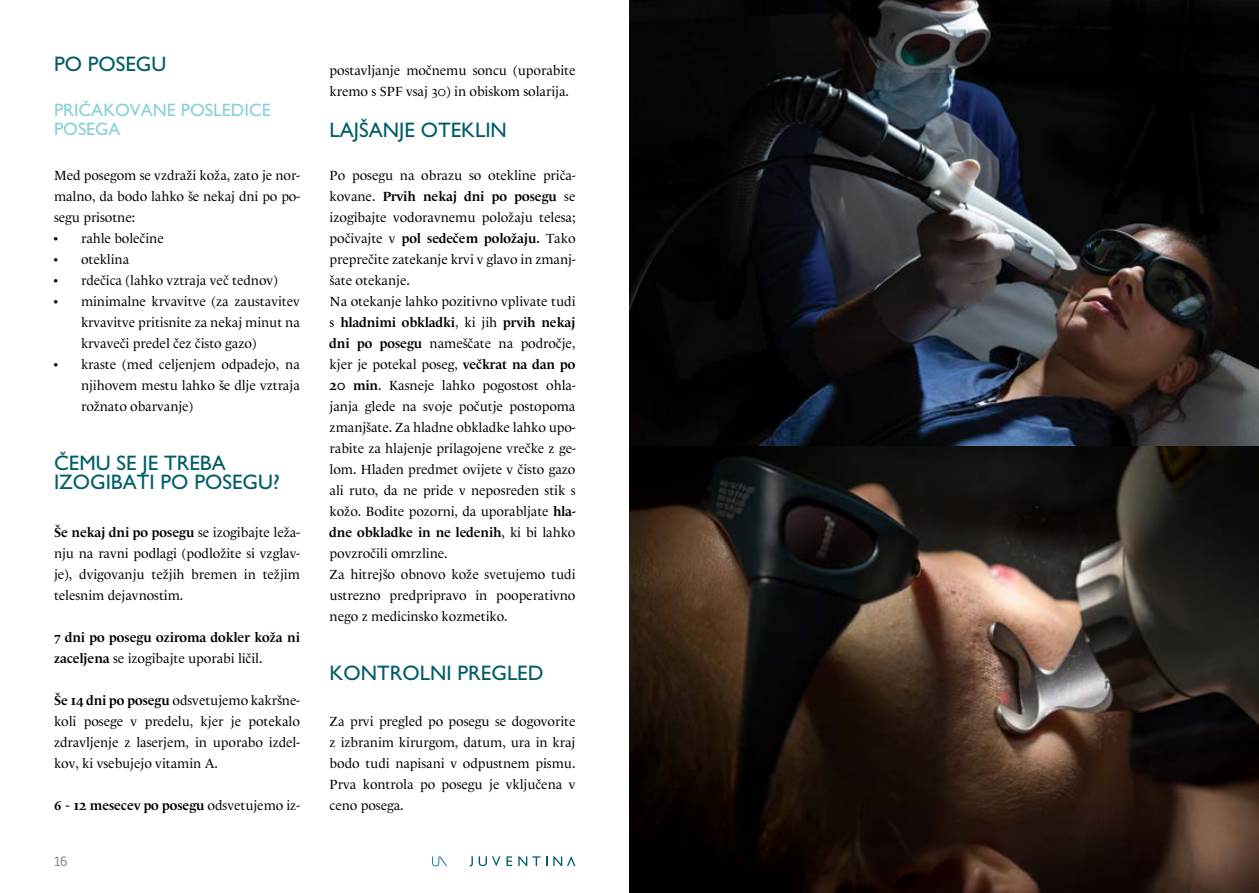
<style>
.page{position:relative;width:1259px;height:893px;background:#fff}
.page>*{position:absolute;margin:0;border:0;box-sizing:border-box;transform-origin:0 0}
.t1{font:21px/19.5px "Gill Sans Roman";color:#005d67}
.t2{font:18px/19.5px "Gill Sans Roman";color:#86d1d6}
.t3{font:13.5px/21px "Le Monde Classic";color:#000;text-align:justify}
.t4{font:700 13.5px/21px "Le Monde Classic";color:#000}
.t5{font:13.5px "Alwyn New";color:#8a8c8e}
.s1{font-weight:700}
.s2{font-weight:400}
</style>
<div class="page">
<svg style="left:518px;top:856px;width:22px;height:10px"></svg>
<svg style="left:506px;top:856px;width:6px;height:10px"></svg>
<svg style="left:553px;top:856px;width:22px;height:10px"></svg>
<svg style="left:469px;top:856px;width:31px;height:10px"></svg>
<svg style="left:432px;top:856px;width:15px;height:10px"></svg>
<img style="left:629px;top:0;width:630px;height:893px">
<h1 class="t1" style="left:54px;top:54px;width:114px">PO POSEGU</h1>
<h2 class="t2" style="left:54px;top:100px;width:218px">PRIČAKOVANE POSLEDICE<br>POSEGA</h2>
<p class="t3" style="left:54px;top:165px;width:247px">Med posegom se vzdraži koža, zato je nor&shy;malno, da bodo lahko še nekaj dni po po&shy;segu prisotne:</p>
<p class="t3" style="left:54px;top:228px;width:111px">• rahle bolečine</p>
<p class="t3" style="left:54px;top:249px;width:77px">• oteklina</p>
<p class="t3" style="left:54px;top:270px;width:225px">• rdečica (lahko vztraja več tednov)</p>
<p class="t3" style="left:81px;top:291px;width:220px;text-indent:-27px">• minimalne krvavitve (za zaustavitev krvavitve pritisnite za nekaj minut na krvaveči predel čez čisto gazo)</p>
<p class="t3" style="left:81px;top:354px;width:220px;text-indent:-27px">• kraste (med celjenjem odpadejo, na njihovem mestu lahko še dlje vztraja rožnato obarvanje)</p>
<h1 class="t1" style="left:54px;top:453px;width:227px">ČEMU SE JE TREBA<br>IZOGIBATI PO POSEGU?</h1>
<p class="t3" style="left:54px;top:522px;width:247px"><span class="s1">Še nekaj dni po posegu</span> se izogibajte leža&shy;nju na ravni podlagi (podložite si vzglav&shy;je), dvigovanju težjih bremen in težjim telesnim dejavnostim.</p>
<p class="t4" style="left:54px;top:627px;width:247px">7 dni po posegu oziroma dokler koža ni zaceljena <span class="s2">se izogibajte uporabi ličil.</span></p>
<p class="t3" style="left:54px;top:690px;width:247px"><span class="s1">Še 14 dni po posegu</span> odsvetujemo kakršne&shy;koli posege v predelu, kjer je potekalo zdravljenje z laserjem, in uporabo izdel&shy;kov, ki vsebujejo vitamin A.</p>
<p class="t4" style="left:54px;top:795px;width:247px">6 – 12 mesecev po posegu <span class="s2">odsvetujemo iz-</span></p>
<p class="t5" style="left:54px;top:854px;width:15px">16</p>
<p class="t3" style="left:330px;top:60px;width:247px">postavljanje močnemu soncu (uporabite kremo s SPF vsaj 30) in obiskom solarija.</p>
<h1 class="t1" style="left:330px;top:120px;width:179px">LAJŠANJE OTEKLIN</h1>
<p class="t3" style="left:330px;top:165px;width:247px;text-align:left">Po posegu na obrazu so otekline priča&shy;kovane. <span class="s1">Prvih nekaj dni po posegu</span> se izogibajte vodoravnemu položaju telesa; počivajte v <span class="s1">pol sedečem položaju.</span> Tako preprečite zatekanje krvi v glavo in zmanj&shy;šate otekanje.<br>Na otekanje lahko pozitivno vplivate tudi s <span class="s1">hladnimi obkladki</span>, ki jih <span class="s1">prvih nekaj dni po posegu</span> nameščate na področje, kjer je potekal poseg, <span class="s1">večkrat na dan po 20 min</span>. Kasneje lahko pogostost ohla&shy;janja glede na svoje počutje postopoma zmanjšate. Za hladne obkladke lahko upo&shy;rabite za hlajenje prilagojene vrečke z ge&shy;lom. Hladen predmet ovijete v čisto gazo ali ruto, da ne pride v neposreden stik s kožo. Bodite pozorni, da uporabljate <span class="s1">hla&shy;dne obkladke in ne ledenih</span>, ki bi lahko povzročili omrzline.<br>Za hitrejšo obnovo kože svetujemo tudi ustrezno predpripravo in pooperativno nego z medicinsko kozmetiko.</p>
<h1 class="t1" style="left:330px;top:663px;width:215px">KONTROLNI PREGLED</h1>
<p class="t3" style="left:330px;top:711px;width:247px">Za prvi pregled po posegu se dogovorite z izbranim kirurgom, datum, ura in kraj bodo tudi napisani v odpustnem pismu.<br>Prva kontrola po posegu je vključena v ceno posega.</p>
</div>
